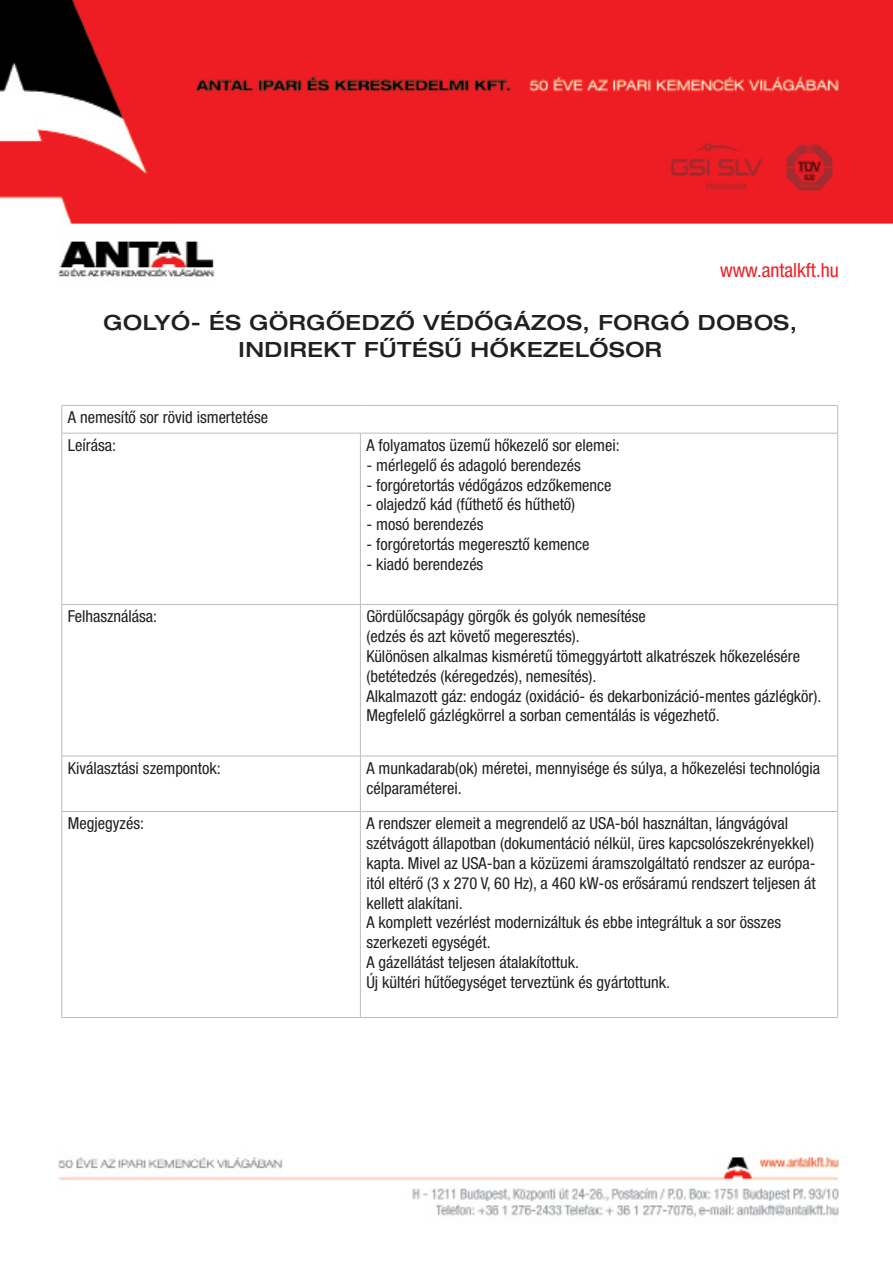
<style>
.page{position:relative;width:893px;height:1263px;background:#fff}
.page>*{position:absolute;margin:0;border:0;box-sizing:border-box;transform-origin:0 0}
.t1{font:500 expanded 21px "Helvetica Neue LT Pro";letter-spacing:.025em;color:#231f20}
.t2{font:condensed 19.5px "Helvetica Neue LT Pro";color:#ee1d23}
.t3{font:condensed 16.5px/19.8px "Helvetica Neue LT Pro";color:#231f20}
</style>
<div class="page">
<img style="left:0;top:0;width:893px;height:1218px">
<hr style="left:62px;top:405px;width:298px;height:1px;background:#bcbdc0">
<svg style="left:62px;top:406px;width:1px;height:27px"></svg>
<hr style="left:360px;top:405px;width:478px;height:1px;background:#bcbdc0">
<svg style="left:837px;top:406px;width:1px;height:27px"></svg>
<hr style="left:62px;top:433px;width:298px;height:1px;background:#bcbdc0">
<hr style="left:62px;top:433px;width:1px;height:171px;background:#bcbdc0">
<hr style="left:360px;top:433px;width:478px;height:1px;background:#bcbdc0">
<hr style="left:360px;top:433px;width:1px;height:171px;background:#bcbdc0">
<hr style="left:837px;top:433px;width:1px;height:171px;background:#bcbdc0">
<hr style="left:62px;top:604px;width:298px;height:1px;background:#bcbdc0">
<hr style="left:62px;top:605px;width:1px;height:151px;background:#bcbdc0">
<hr style="left:360px;top:604px;width:478px;height:1px;background:#bcbdc0">
<hr style="left:360px;top:605px;width:1px;height:151px;background:#bcbdc0">
<hr style="left:837px;top:605px;width:1px;height:151px;background:#bcbdc0">
<hr style="left:62px;top:756px;width:298px;height:1px;background:#bcbdc0">
<hr style="left:62px;top:756px;width:1px;height:55px;background:#bcbdc0">
<hr style="left:360px;top:756px;width:478px;height:1px;background:#bcbdc0">
<hr style="left:360px;top:756px;width:1px;height:55px;background:#bcbdc0">
<hr style="left:837px;top:756px;width:1px;height:55px;background:#bcbdc0">
<hr style="left:62px;top:811px;width:298px;height:1px;background:#bcbdc0">
<hr style="left:62px;top:812px;width:1px;height:205px;background:#bcbdc0">
<hr style="left:360px;top:811px;width:478px;height:1px;background:#bcbdc0">
<hr style="left:360px;top:812px;width:1px;height:205px;background:#bcbdc0">
<hr style="left:837px;top:812px;width:1px;height:205px;background:#bcbdc0">
<hr style="left:62px;top:1017px;width:298px;height:1px;background:#bcbdc0">
<hr style="left:360px;top:1017px;width:478px;height:1px;background:#bcbdc0">
<p class="t2" style="left:720px;top:259px;width:120px">www.antalkft.hu</p>
<p class="t1" style="left:104px;top:310px;width:695px">GOLYÓ- ÉS GÖRGŐEDZŐ VÉDŐGÁZOS, FORGÓ DOBOS,</p>
<p class="t1" style="left:239px;top:337px;width:425px">INDIREKT FŰTÉSŰ HŐKEZELŐSOR</p>
<p class="t3" style="left:68px;top:407px;width:202px">A nemesítő sor rövid ismertetése</p>
<p class="t3" style="left:68px;top:435px;width:50px">Leírása:</p>
<p class="t3" style="left:366px;top:435px;width:255px">A folyamatos üzemű hőkezelő sor elemei:</p>
<p class="t3" style="left:366px;top:455px;width:216px">- mérlegelő és adagoló berendezés</p>
<p class="t3" style="left:366px;top:475px;width:247px">- forgóretortás védőgázos edzőkemence</p>
<p class="t3" style="left:366px;top:494px;width:210px">- olajedző kád (fűthető és hűthető)</p>
<p class="t3" style="left:366px;top:514px;width:119px">- mosó berendezés</p>
<p class="t3" style="left:366px;top:534px;width:225px">- forgóretortás megeresztő kemence</p>
<p class="t3" style="left:366px;top:554px;width:118px">- kiadó berendezés</p>
<p class="t3" style="left:68px;top:606px;width:91px">Felhasználása:</p>
<p class="t3" style="left:366px;top:606px;width:281px">Gördülőcsapágy görgők és golyók nemesítése</p>
<p class="t3" style="left:366px;top:626px;width:215px">(edzés és azt követő megeresztés).</p>
<p class="t3" style="left:366px;top:646px;width:435px">Különösen alkalmas kisméretű tömeggyártott alkatrészek hőkezelésére (betétedzés (kéregedzés), nemesítés).</p>
<p class="t3" style="left:366px;top:686px;width:457px">Alkalmazott gáz: endogáz (oxidáció- és dekarbonizáció-mentes gázlégkör).</p>
<p class="t3" style="left:366px;top:705px;width:355px">Megfelelő gázlégkörrel a sorban cementálás is végezhető.</p>
<p class="t3" style="left:68px;top:758px;width:154px">Kiválasztási szempontok:</p>
<p class="t3" style="left:366px;top:758px;width:455px">A munkadarab(ok) méretei, mennyisége és súlya, a hőkezelési technológia célparaméterei.</p>
<p class="t3" style="left:68px;top:813px;width:78px">Megjegyzés:</p>
<p class="t3" style="left:366px;top:813px;width:423px">A rendszer elemeit a megrendelő az USA-ból használtan, lángvágóval</p>
<p class="t3" style="left:366px;top:833px;width:451px;text-align:justify">szétvágott állapotban (dokumentáció nélkül, üres kapcsolószekrényekkel) kapta. Mivel az USA-ban a közüzemi áramszolgáltató rendszer az európa&shy;itól eltérő (3 x 270 V, 60 Hz), a 460 kW-os erősáramú rendszert teljesen át kellett alakítani.</p>
<p class="t3" style="left:366px;top:912px;width:416px">A komplett vezérlést modernizáltuk és ebbe integráltuk a sor összes</p>
<p class="t3" style="left:366px;top:932px;width:126px">szerkezeti egységét.</p>
<p class="t3" style="left:366px;top:952px;width:214px">A gázellátást teljesen átalakítottuk.</p>
<p class="t3" style="left:366px;top:972px;width:305px">Új kültéri hűtőegységet terveztünk és gyártottunk.</p>
</div>
